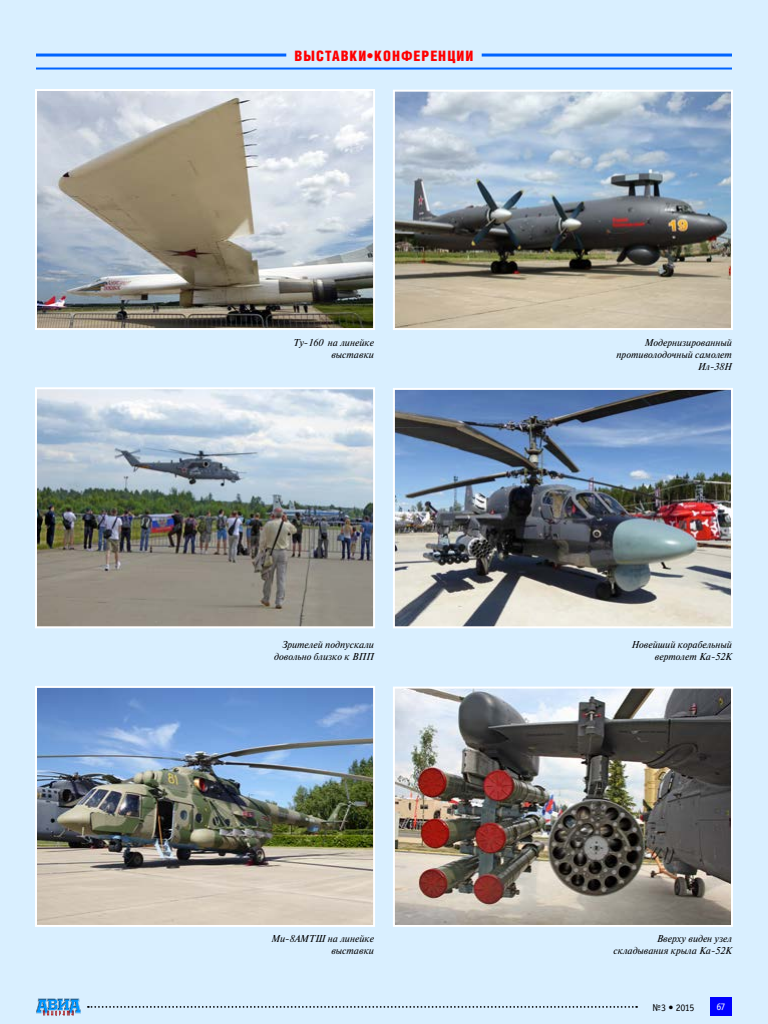
<style>
.page{position:relative;width:768px;height:1024px;background:#d9efff}
.page>*{position:absolute;margin:0;border:0;box-sizing:border-box;transform-origin:0 0}
.t1{font:14.4px "Helios Cond Black C";letter-spacing:.07em;color:#f00}
.t2{font:italic 10px/12px "Newton C";color:#000;text-align:right}
.t3{font:10px "Officina Sans Book C";color:#000}
.t4{font:10px "Officina Sans Book C";color:#fff}
</style>
<div class="page">
<hr style="left:482px;top:54px;width:250px;height:3px;background:#0064ff">
<hr style="left:36px;top:54px;width:250px;height:3px;background:#0064ff">
<hr style="left:36px;top:68px;width:696px;height:2px;background:#0064ff">
<img style="left:38px;top:92px;width:334px;height:235px">
<div style="left:35px;top:89px;width:340px;height:241px;border:2px solid #fff"></div>
<img style="left:38px;top:390px;width:334px;height:235px">
<div style="left:35px;top:387px;width:340px;height:241px;border:2px solid #fff"></div>
<img style="left:38px;top:689px;width:334px;height:235px">
<div style="left:35px;top:686px;width:340px;height:241px;border:2px solid #fff"></div>
<img style="left:396px;top:93px;width:334px;height:234px">
<div style="left:393px;top:90px;width:340px;height:240px;border:2px solid #fff"></div>
<img style="left:396px;top:391px;width:334px;height:234px">
<div style="left:393px;top:388px;width:340px;height:240px;border:2px solid #fff"></div>
<img style="left:396px;top:690px;width:334px;height:234px">
<div style="left:393px;top:687px;width:340px;height:240px;border:2px solid #fff"></div>
<svg style="left:36px;top:999px;width:45px;height:17px"></svg>
<svg style="left:88px;top:1006px;width:549px;height:2px"></svg>
<div style="left:710px;top:997px;width:22px;height:19px;background:#00f"></div>
<h1 class="t1" style="left:295px;top:48px;width:180px">ВЫСТАВКИ•КОНФЕРЕНЦИИ</h1>
<p class="t2" style="left:293px;top:337px;width:82px">Ту-160 на линейке выставки</p>
<p class="t2" style="left:616px;top:337px;width:117px">Модернизированный противолодочный самолет<br>Ил-38Н</p>
<p class="t2" style="left:274px;top:639px;width:101px">Зрителей подпускали довольно близко к ВПП</p>
<p class="t2" style="left:631px;top:639px;width:102px">Новейший корабельный вертолет Ка-52К</p>
<p class="t2" style="left:271px;top:933px;width:104px">Ми-8АМТШ на линейке выставки</p>
<p class="t2" style="left:614px;top:933px;width:120px">Вверху виден узел складывания крыла Ка-52К</p>
<p class="t3" style="left:653px;top:1002px;width:43px">№3 • 2015</p>
<p class="t4" style="left:716px;top:1001px;width:11px">67</p>
</div>
